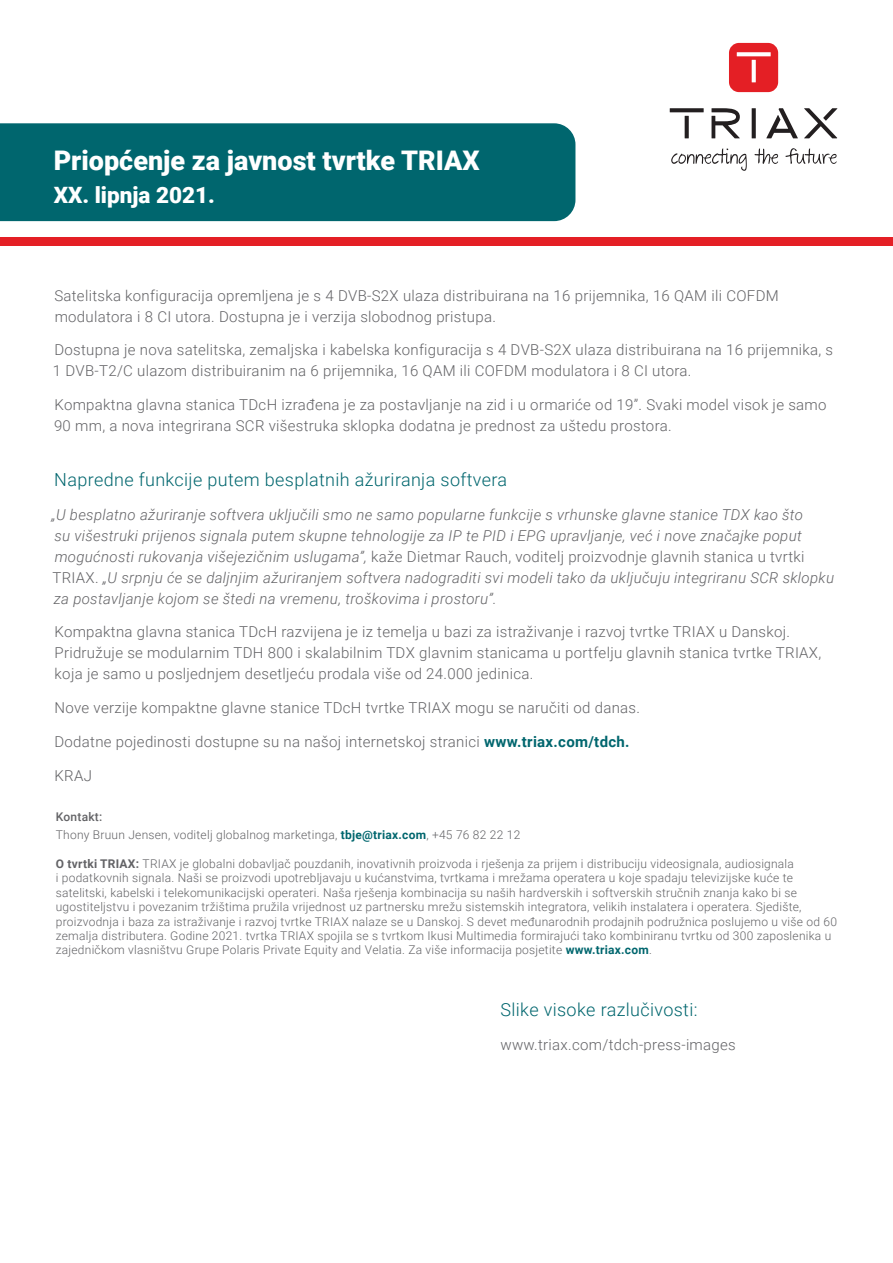
<style>
.page{position:relative;width:893px;height:1263px;background:#fff}
.page>*{position:absolute;margin:0;border:0;box-sizing:border-box;transform-origin:0 0}
.t1{font:900 27px "Roboto";color:#fff}
.t2{font:900 22.5px "Roboto";color:#fff}
.Content_text{font:300 18px "Roboto";letter-spacing:.02em;color:#00666e}
.Content_text-2{font:300 15px/21px "Roboto";letter-spacing:.02em;color:#636366}
.Content_text-3{font:italic 300 15px/21px "Roboto";letter-spacing:.02em;color:#636366}
.Content_text-4{font:300 12px/14.4px "Roboto";letter-spacing:.02em;color:#636366}
.Content_text-5{font:500 12px "Roboto";letter-spacing:.02em;color:#636366}
.s1{font-style:normal}
.s2{font-weight:700;color:#00666e}
.s3{font-weight:700}
</style>
<div class="page">
<div style="left:0;top:237px;width:893px;height:9px;background:#e41f25"></div>
<svg style="left:752px;top:108px;width:4px;height:30px"></svg>
<svg style="left:711px;top:108px;width:29px;height:30px"></svg>
<svg style="left:804px;top:108px;width:33px;height:30px"></svg>
<svg style="left:685px;top:116px;width:4px;height:22px"></svg>
<svg style="left:670px;top:108px;width:34px;height:4px"></svg>
<svg style="left:766px;top:108px;width:32px;height:30px"></svg>
<div style="left:729px;top:43px;width:49px;height:49px;background:#e41f25;border-radius:10px"></div>
<svg style="left:752px;top:60px;width:4px;height:22px"></svg>
<svg style="left:737px;top:52px;width:34px;height:4px"></svg>
<svg style="left:671px;top:148px;width:76px;height:23px"></svg>
<svg style="left:755px;top:148px;width:23px;height:16px"></svg>
<svg style="left:785px;top:148px;width:51px;height:16px"></svg>
<div style="left:0;top:123px;width:575px;height:98px;background:#00666e"></div>
<p class="t1" style="left:54px;top:142px;width:427px">Priopćenje za javnost tvrtke TRIAX</p>
<p class="t2" style="left:54px;top:180px;width:163px">XX. lipnja 2021.</p>
<p class="Content_text-2" style="left:54px;top:284px;width:726px">Satelitska konfiguracija opremljena je s 4 DVB-S2X ulaza distribuirana na 16 prijemnika, 16 QAM ili COFDM modulatora i 8 CI utora. Dostupna je i verzija slobodnog pristupa.</p>
<p class="Content_text-2" style="left:53px;top:339px;width:782px">Dostupna je nova satelitska, zemaljska i kabelska konfiguracija s 4 DVB-S2X ulaza distribuirana na 16 prijemnika, s<br>1 DVB-T2/C ulazom distribuiranim na 6 prijemnika, 16 QAM ili COFDM modulatora i 8 CI utora.</p>
<p class="Content_text-2" style="left:54px;top:394px;width:774px">Kompaktna glavna stanica TDcH izrađena je za postavljanje na zid i u ormariće od 19”. Svaki model visok je samo<br>90 mm, a nova integrirana SCR višestruka sklopka dodatna je prednost za uštedu prostora.</p>
<p class="Content_text" style="left:54px;top:467px;width:455px">Napredne funkcije putem besplatnih ažuriranja softvera</p>
<p class="Content_text-3" style="left:52px;top:503px;width:784px">„U besplatno ažuriranje softvera uključili smo ne samo popularne funkcije s vrhunske glavne stanice TDX kao što<br>su višestruki prijenos signala putem skupne tehnologije za IP te PID i EPG upravljanje, već i nove značajke poput mogućnosti rukovanja višejezičnim uslugama”, <span class="s1">kaže Dietmar Rauch, voditelj proizvodnje glavnih stanica u tvrtki TRIAX.</span> „U srpnju će se daljnjim ažuriranjem softvera nadograditi svi modeli tako da uključuju integriranu SCR sklopku za postavljanje kojom se štedi na vremenu, troškovima i prostoru”.</p>
<p class="Content_text-2" style="left:54px;top:621px;width:768px">Kompaktna glavna stanica TDcH razvijena je iz temelja u bazi za istraživanje i razvoj tvrtke TRIAX u Danskoj.<br>Pridružuje se modularnim TDH 800 i skalabilnim TDX glavnim stanicama u portfelju glavnih stanica tvrtke TRIAX, koja je samo u posljednjem desetljeću prodala više od 24.000 jedinica.</p>
<p class="Content_text-2" style="left:54px;top:697px;width:587px">Nove verzije kompaktne glavne stanice TDcH tvrtke TRIAX mogu se naručiti od danas.</p>
<p class="Content_text-2" style="left:54px;top:731px;width:577px">Dodatne pojedinosti dostupne su na našoj internetskoj stranici <span class="s2">www.triax.com/tdch.</span></p>
<p class="Content_text-2" style="left:54px;top:764px;width:39px">KRAJ</p>
<p class="Content_text-5" style="left:56px;top:808px;width:48px">Kontakt:</p>
<p class="Content_text-4" style="left:56px;top:827px;width:466px">Thony Bruun Jensen, voditelj globalnog marketinga, <span class="s2">tbje@triax.com</span>, +45 76 82 22 12</p>
<p class="Content_text-4" style="left:56px;top:856px;width:783px"><span class="s3">O tvrtki TRIAX:</span> TRIAX je globalni dobavljač pouzdanih, inovativnih proizvoda i rješenja za prijem i distribuciju videosignala, audiosignala<br>i podatkovnih signala. Naši se proizvodi upotrebljavaju u kućanstvima, tvrtkama i mrežama operatera u koje spadaju televizijske kuće te satelitski, kabelski i telekomunikacijski operateri. Naša rješenja kombinacija su naših hardverskih i softverskih stručnih znanja kako bi se ugostiteljstvu i povezanim tržištima pružila vrijednost uz partnersku mrežu sistemskih integratora, velikih instalatera i operatera. Sjedište, proizvodnja i baza za istraživanje i razvoj tvrtke TRIAX nalaze se u Danskoj. S devet međunarodnih prodajnih podružnica poslujemo u više od 60 zemalja distributera. Godine 2021. tvrtka TRIAX spojila se s tvrtkom Ikusi Multimedia formirajući tako kombiniranu tvrtku od 300 zaposlenika u zajedničkom vlasništvu Grupe Polaris Private Equity and Velatia. Za više informacija posjetite <span class="s2">www.triax.com</span>.</p>
<p class="Content_text" style="left:500px;top:997px;width:199px">Slike visoke razlučivosti:</p>
<p class="Content_text-2" style="left:500px;top:1033px;width:237px">www.triax.com/tdch-press-images</p>
</div>
